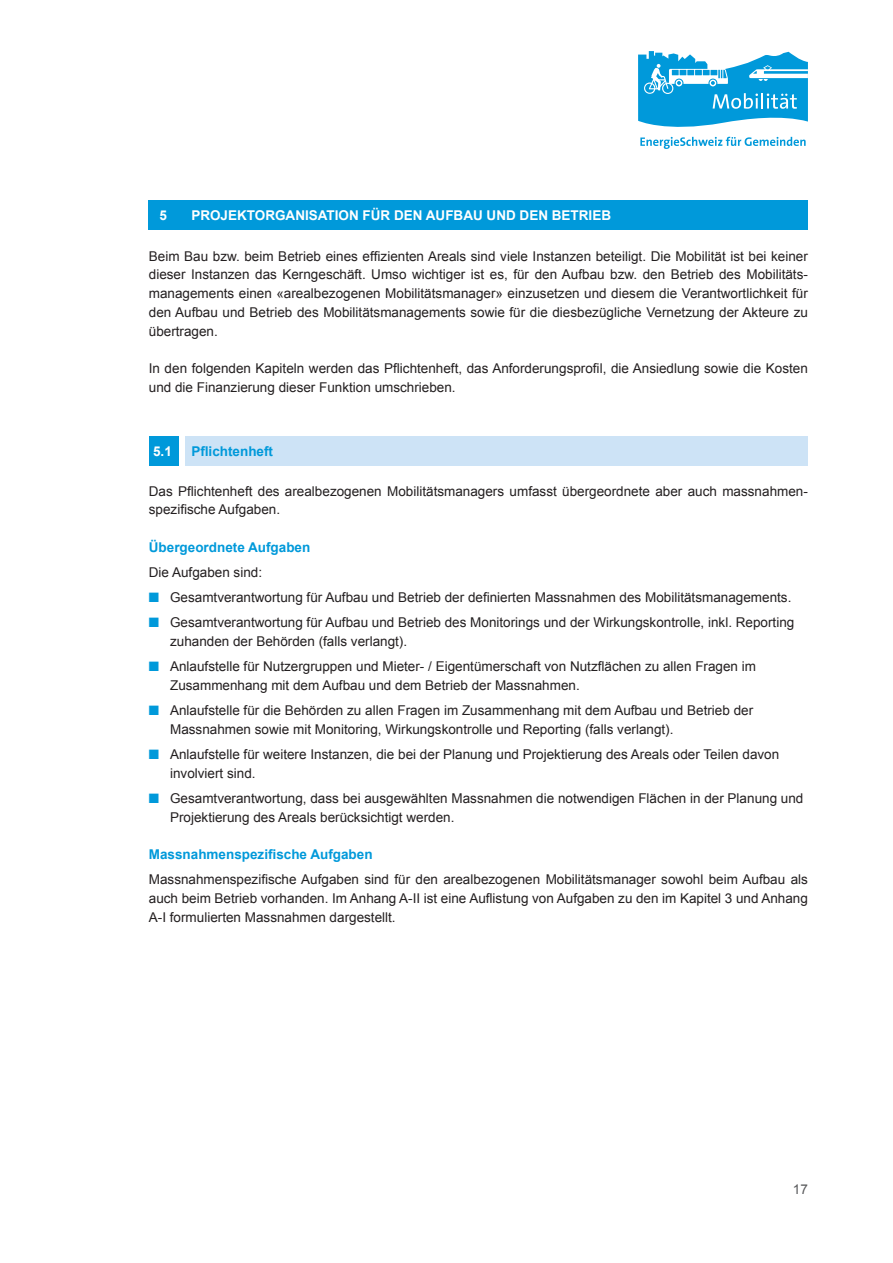
<style>
.page{position:relative;width:893px;height:1263px;background:#fff}
.page>*{position:absolute;margin:0;border:0;box-sizing:border-box;transform-origin:0 0}
.t1{font:13.5px/18.8px "Arial";color:#231f20}
.t2{font:700 13.5px "Arial";color:#0099da}
.t3{font:700 13.5px "Arial";color:#fff}
.t4{font:13.5px "Arial";color:#58595b}
.s1{color:#0099da}
</style>
<div class="page">
<svg style="left:638px;top:51px;width:170px;height:98px"></svg>
<div style="left:149px;top:200px;width:659px;height:30px;background:#0099da"></div>
<div style="left:149px;top:436px;width:30px;height:30px;background:#0099da"></div>
<div style="left:186px;top:436px;width:622px;height:30px;background:#cde3f6"></div>
<p class="t3" style="left:159px;top:207px;width:9px">5</p>
<p class="t3" style="left:191px;top:207px;width:245px">Projektorganisation für den Aufb</p>
<p class="t3" style="left:463px;top:207px;width:148px">au und den Betrieb</p>
<p class="t1" style="left:149px;top:247px;width:661px;text-align:justify">Beim Bau bzw. beim Betrieb eines effizienten Areals sind viele Instanzen beteiligt. Die Mobilität ist bei keiner dieser Instanzen das Kerngeschäft. Umso wichtiger ist es, für den Aufbau bzw. den Betrieb des Mobilitäts&shy;managements einen «arealbezogenen Mobilitätsmanager» einzusetzen und diesem die Verantwortlichkeit für den Aufbau und Betrieb des Mobilitätsmanagements sowie für die diesbezügliche Vernetzung der Akteure zu übertragen.</p>
<p class="t1" style="left:149px;top:359px;width:661px">In den folgenden Kapiteln werden das Pflichtenheft, das Anforderungsprofil, die Ansiedlung sowie die Kosten und die Finanzierung dieser Funktion umschrieben.</p>
<p class="t3" style="left:153px;top:442px;width:20px">5.1</p>
<p class="t2" style="left:191px;top:442px;width:83px">Pflichtenheft</p>
<p class="t1" style="left:149px;top:482px;width:661px">Das Pflichtenheft des arealbezogenen Mobilitätsmanagers umfasst übergeordnete aber auch massnahmen&shy;spezifische Aufgaben.</p>
<p class="t2" style="left:149px;top:538px;width:163px">Übergeordnete Aufgaben</p>
<p class="t1" style="left:149px;top:563px;width:115px">Die Aufgaben sind:</p>
<p class="t1" style="left:149px;top:588px;width:644px"><span class="s1">■</span> Gesamtverantwortung für Aufbau und Betrieb der definierten Massnahmen des Mobilitätsmanagements.</p>
<p class="t1" style="left:170px;top:613px;width:626px;text-indent:-21px"><span class="s1">■</span> Gesamtverantwortung für Aufbau und Betrieb des Monitorings und der Wirkungskontrolle, inkl. Reporting zuhanden der Behörden (falls verlangt).</p>
<p class="t1" style="left:170px;top:657px;width:587px;text-indent:-21px"><span class="s1">■</span> Anlaufstelle für Nutzergruppen und Mieter- / Eigentümerschaft von Nutzflächen zu allen Fragen im<br>Zusammenhang mit dem Aufbau und dem Betrieb der Massnahmen.</p>
<p class="t1" style="left:170px;top:701px;width:585px;text-indent:-21px"><span class="s1">■</span> Anlaufstelle für die Behörden zu allen Fragen im Zusammenhang mit dem Aufbau und Betrieb der<br>Massnahmen sowie mit Monitoring, Wirkungskontrolle und Reporting (falls verlangt).</p>
<p class="t1" style="left:170px;top:745px;width:611px;text-indent:-21px"><span class="s1">■</span> Anlaufstelle für weitere Instanzen, die bei der Planung und Projektierung des Areals oder Teilen davon involviert sind.</p>
<p class="t1" style="left:170px;top:789px;width:635px;text-indent:-21px"><span class="s1">■</span> Gesamtverantwortung, dass bei ausgewählten Massnahmen die notwendigen Flächen in der Planung und<br>Projektierung des Areals berücksichtigt werden.</p>
<p class="t2" style="left:149px;top:845px;width:225px">Massnahmenspezifische Aufgaben</p>
<p class="t1" style="left:149px;top:870px;width:661px;text-align:justify">Massnahmenspezifische Aufgaben sind für den arealbezogenen Mobilitätsmanager sowohl beim Aufbau als auch beim Betrieb vorhanden. Im Anhang A-II ist eine Auflistung von Aufgaben zu den im Kapitel 3 und Anhang A-I formulierten Massnahmen dargestellt.</p>
<p class="t4" style="left:793px;top:1180px;width:17px">17</p>
</div>
